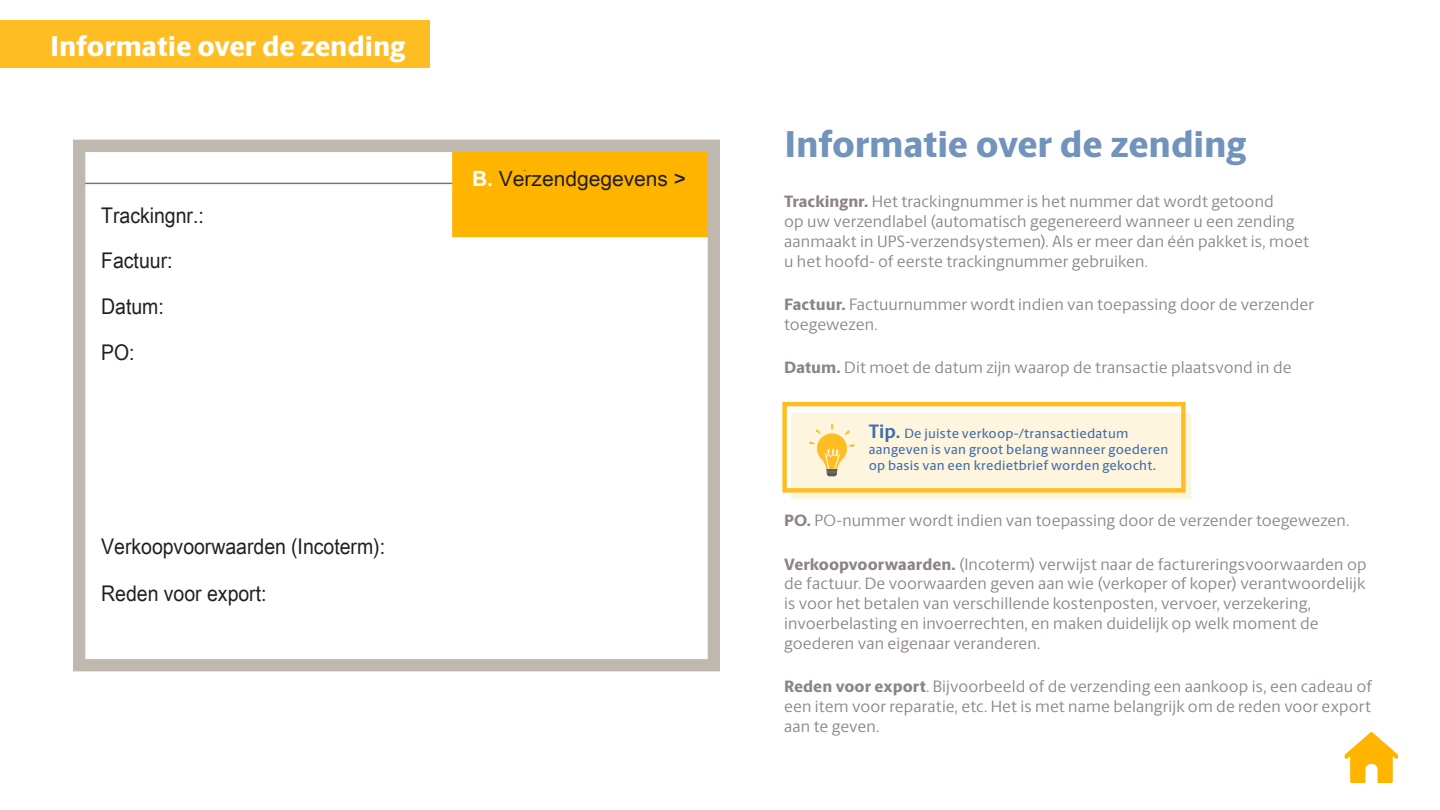
<style>
.page{position:relative;width:1440px;height:810px;background:#fff}
.page>*{position:absolute;margin:0;border:0;box-sizing:border-box;transform-origin:0 0}
.Large_Header{font:800 37.5px "UPS Berlingske Sans";letter-spacing:-.005em;color:#7293bc}
.Large_Header-2{font:800 28.8px "UPS Berlingske Sans";letter-spacing:-.005em;color:#fff}
.Nav_Volume_Header{font:21.6px "Arial Unicode MS";color:#231f20;scale:.9 1}
.Nav_Volume_Header-2{font:21px "Arial Unicode MS";color:#231f20}
.Large_Header-3{font:16.5px/19.8px "UPS Berlingske Sans";letter-spacing:.005em;color:#8d8585}
.Large_Header-4{font:500 13.5px/16.2px "UPS Berlingske Sans";letter-spacing:.015em;color:#426da9}
.s1{font-weight:700;color:#fff}
.s2{font-weight:800}
.s3{font-weight:700;font-size:19.5px}
</style>
<div class="page">
<div style="left:0;top:20px;width:429px;height:48px;background:#febd23"></div>
<div style="left:782px;top:402px;width:403px;height:91px;border:4px solid #febd23"></div>
<svg style="left:792px;top:414px;width:399px;height:85px;background:#fdf1d1"></svg>
<svg style="left:809px;top:424px;width:46px;height:52px;background:#f9de9e"></svg>
<img style="left:86px;top:153px;width:621px;height:85px">
<div style="left:73px;top:140px;width:647px;height:531px;border:12px solid #bfb8af"></div>
<svg style="left:1344px;top:732px;width:55px;height:51px"></svg>
<div style="left:95px;top:201px;width:263px;height:28px;background:#fff"></div>
<div style="left:466px;top:171px;width:226px;height:59px;background:#ffb500"></div>
<p class="Large_Header-2" style="left:50px;top:25px;width:356px">Informatie over de zending</p>
<p class="Nav_Volume_Header" style="left:101px;top:199px;width:116px">Trackingnr.:</p>
<p class="Nav_Volume_Header" style="left:101px;top:245px;width:81px">Factuur:</p>
<p class="Nav_Volume_Header" style="left:101px;top:291px;width:71px">Datum:</p>
<p class="Nav_Volume_Header" style="left:101px;top:336px;width:39px">PO:</p>
<p class="Nav_Volume_Header-2" style="left:472px;top:164px;width:216px"><span class="s1">B.</span> Verzendgegevens &gt;</p>
<p class="Nav_Volume_Header" style="left:101px;top:531px;width:317px">Verkoopvoorwaarden (Incoterm):</p>
<p class="Nav_Volume_Header" style="left:101px;top:578px;width:185px">Reden voor export:</p>
<p class="Large_Header" style="left:784px;top:116px;width:463px">Informatie over de zending</p>
<p class="Large_Header-3" style="left:784px;top:191px;width:526px"><span class="s2">Trackingnr.</span> Het trackingnummer is het nummer dat wordt getoond<br>op uw verzendlabel (automatisch gegenereerd wanneer u een zending aanmaakt in UPS-verzendsystemen). Als er meer dan één pakket is, moet u het hoofd- of eerste trackingnummer gebruiken.</p>
<p class="Large_Header-3" style="left:784px;top:294px;width:531px"><span class="s2">Factuur.</span> Factuurnummer wordt indien van toepassing door de verzender toegewezen.</p>
<p class="Large_Header-3" style="left:784px;top:357px;width:509px"><span class="s2">Datum.</span> Dit moet de datum zijn waarop de transactie plaatsvond in de</p>
<p class="Large_Header-4" style="left:868px;top:425px;width:301px"><span class="s3">Tip.</span> De juiste verkoop-/transactiedatum aangeven is van groot belang wanneer goederen op basis van een kredietbrief worden gekocht.</p>
<p class="Large_Header-3" style="left:784px;top:510px;width:567px"><span class="s2">PO.</span> PO-nummer wordt indien van toepassing door de verzender toegewezen.</p>
<p class="Large_Header-3" style="left:784px;top:553px;width:584px"><span class="s2">Verkoopvoorwaarden.</span> (Incoterm) verwijst naar de factureringsvoorwaarden op de factuur. De voorwaarden geven aan wie (verkoper of koper) verantwoordelijk is voor het betalen van verschillende kostenposten, vervoer, verzekering, invoerbelasting en invoerrechten, en maken duidelijk op welk moment de goederen van eigenaar veranderen.</p>
<p class="Large_Header-3" style="left:784px;top:676px;width:589px;text-align:justify"><span class="s2">Reden voor export</span>. Bijvoorbeeld of de verzending een aankoop is, een cadeau of een item voor reparatie, etc. Het is met name belangrijk om de reden voor export aan te geven.</p>
</div>
